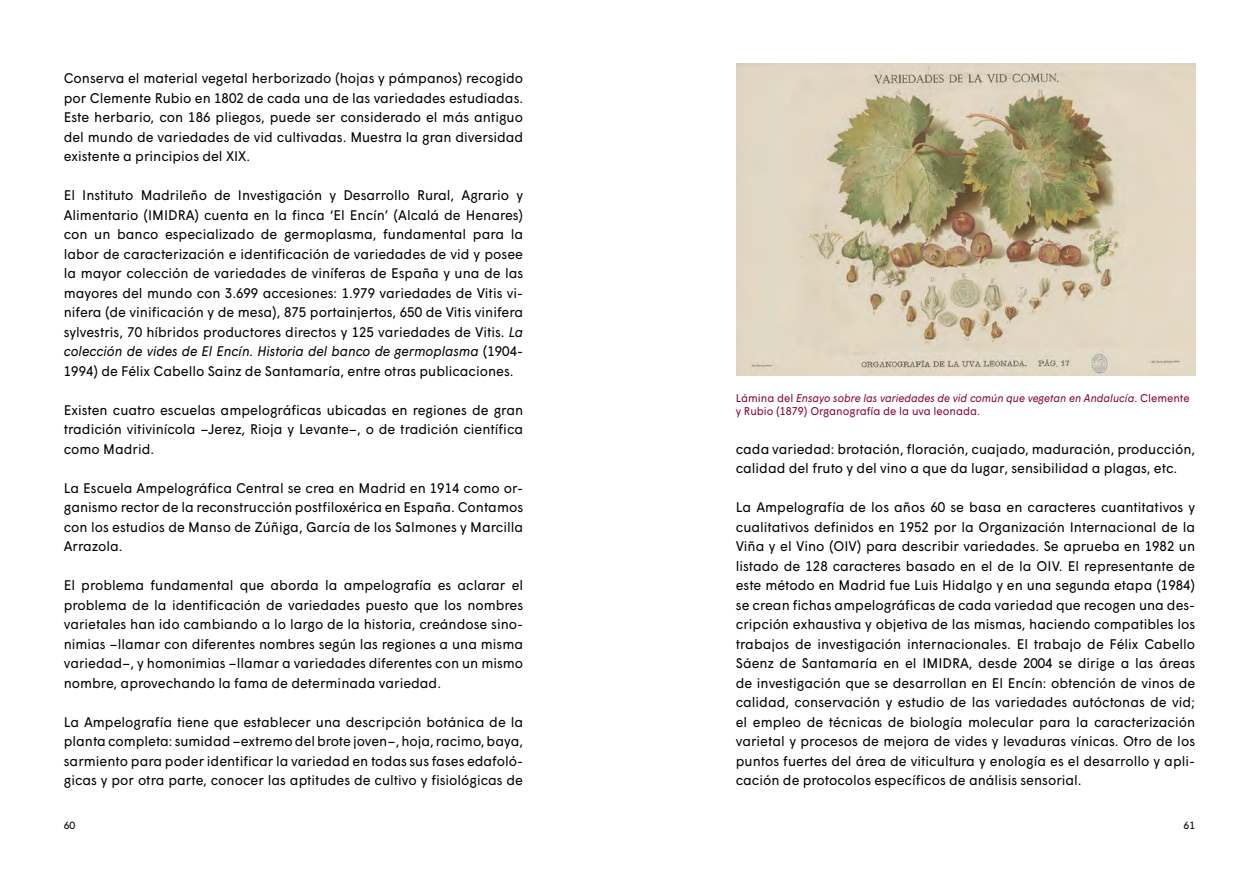
<style>
.page{position:relative;width:1259px;height:893px;background:#fff}
.page>*{position:absolute;margin:0;border:0;box-sizing:border-box;transform-origin:0 0}
.t1{font:13.95px/19.5px "Wigrum";color:#000;text-align:justify;scale:.96 1}
.t2{font:11.25px/12.8px "Wigrum";color:#84072f;scale:.96 1}
.t3{font:10.5px "Wigrum";color:#000}
.s1{font-style:italic}
</style>
<div class="page">
<img style="left:736px;top:64px;width:459px;height:312px">
<p class="t1" style="left:64px;top:68px;width:480px">Conserva el material vegetal herborizado (hojas y pámpanos) recogido por Clemente Rubio en 1802 de cada una de las variedades estudiadas.<br>Este herbario, con 186 pliegos, puede ser considerado el más antiguo del mundo de variedades de vid cultivadas. Muestra la gran diversidad existente a principios del XIX.</p>
<p class="t1" style="left:64px;top:185px;width:480px">El Instituto Madrileño de Investigación y Desarrollo Rural, Agrario y Alimentario (IMIDRA) cuenta en la finca ‘El Encín’ (Alcalá de Henares) con un banco especializado de germoplasma, fundamental para la labor de caracterización e identificación de variedades de vid y posee la mayor colección de variedades de viníferas de España y una de las mayores del mundo con 3.699 accesiones: 1.979 variedades de Vitis vi&shy;nifera (de vinificación y de mesa), 875 portainjertos, 650 de Vitis vinifera sylvestris, 70 híbridos productores directos y 125 variedades de Vitis. <span class="s1">La colección de vides de El Encín. Historia del banco de germoplasma</span> (1904- 1994) de Félix Cabello Sainz de Santamaría, entre otras publicaciones.</p>
<p class="t1" style="left:64px;top:399px;width:480px">Existen cuatro escuelas ampelográficas ubicadas en regiones de gran tradición vitivinícola –Jerez, Rioja y Levante–, o de tradición científica como Madrid.</p>
<p class="t1" style="left:64px;top:477px;width:480px">La Escuela Ampelográfica Central se crea en Madrid en 1914 como or&shy;ganismo rector de la reconstrucción postfiloxérica en España. Contamos con los estudios de Manso de Zúñiga, García de los Salmones y Marcilla Arrazola.</p>
<p class="t1" style="left:64px;top:575px;width:480px">El problema fundamental que aborda la ampelografía es aclarar el problema de la identificación de variedades puesto que los nombres varietales han ido cambiando a lo largo de la historia, creándose sino&shy;nimias –llamar con diferentes nombres según las regiones a una misma variedad–, y homonimias –llamar a variedades diferentes con un mismo nombre, aprovechando la fama de determinada variedad.</p>
<p class="t1" style="left:64px;top:711px;width:480px">La Ampelografía tiene que establecer una descripción botánica de la planta completa: sumidad –extremo del brote joven–, hoja, racimo, baya, sarmiento para poder identificar la variedad en todas sus fases edafoló&shy;gicas y por otra parte, conocer las aptitudes de cultivo y fisiológicas de</p>
<p class="t2" style="left:736px;top:391px;width:474px">Lámina del <span class="s1">Ensayo sobre las variedades de vid común que vegetan en Andalucía</span>. Clemente y Rubio (1879) Organografía de la uva leonada.</p>
<p class="t1" style="left:736px;top:438px;width:480px">cada variedad: brotación, floración, cuajado, maduración, producción, calidad del fruto y del vino a que da lugar, sensibilidad a plagas, etc.</p>
<p class="t1" style="left:736px;top:497px;width:480px">La Ampelografía de los años 60 se basa en caracteres cuantitativos y cualitativos definidos en 1952 por la Organización Internacional de la Viña y el Vino (OIV) para describir variedades. Se aprueba en 1982 un listado de 128 caracteres basado en el de la OIV. El representante de este método en Madrid fue Luis Hidalgo y en una segunda etapa (1984) se crean fichas ampelográficas de cada variedad que recogen una des&shy;cripción exhaustiva y objetiva de las mismas, haciendo compatibles los trabajos de investigación internacionales. El trabajo de Félix Cabello Sáenz de Santamaría en el IMIDRA, desde 2004 se dirige a las áreas de investigación que se desarrollan en El Encín: obtención de vinos de calidad, conservación y estudio de las variedades autóctonas de vid; el empleo de técnicas de biología molecular para la caracterización varietal y procesos de mejora de vides y levaduras vínicas. Otro de los puntos fuertes del área de viticultura y enología es el desarrollo y apli&shy;cación de protocolos específicos de análisis sensorial.</p>
<p class="t3" style="left:64px;top:818px;width:13px">60</p>
<p class="t3" style="left:1183px;top:818px;width:13px">61</p>
</div>
